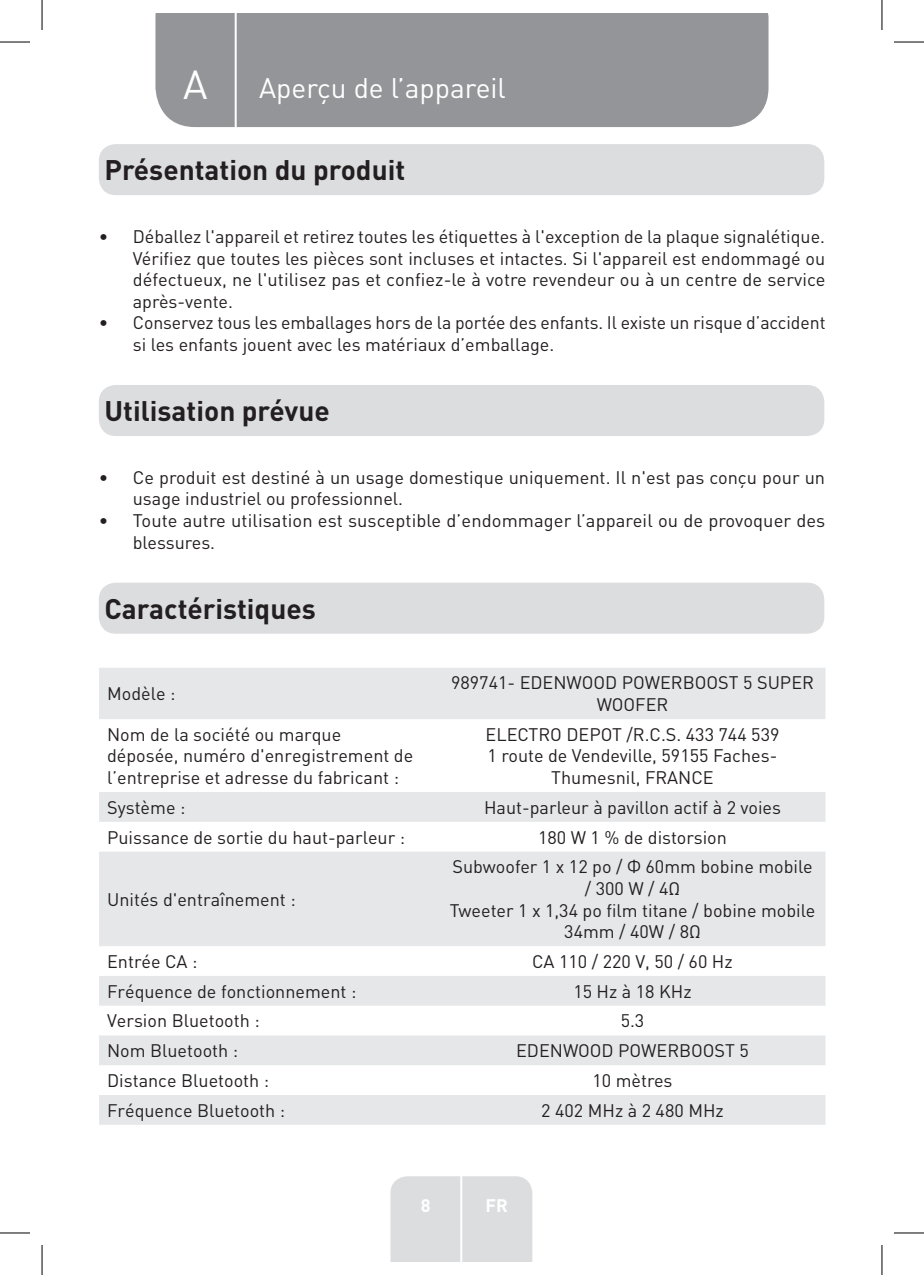
<style>
.page{position:relative;width:924px;height:1275px;background:#fff}
.page>*{position:absolute;margin:0;border:0;box-sizing:border-box;transform-origin:0 0}
.t1{font:40px "DIN Pro";color:#fff}
.Headline-01{font:700 28px "DIN Pro";color:#231f20}
.TitreGauche__gabarit{font:28px "DIN Pro";color:#fff}
.Left__Table{font:18px/21.6px "DIN Pro";color:#231f20}
.Centre__Table{font:18px/21.6px "DIN Pro";color:#231f20;text-align:center}
.t2{font:700 18px "DIN Pro";color:#fff}
</style>
<div class="page">
<div style="left:155px;top:14px;width:613px;height:113px;background:#939598"></div>
<div style="left:390px;top:1176px;width:142px;height:85px;background:#dcdddf"></div>
<hr style="left:460px;top:1153px;width:2px;height:108px;background:#fff">
<hr style="left:234px;top:14px;width:2px;height:116px;background:#fff">
<div style="left:99px;top:144px;width:724px;height:51px;background:#dcdddf;border-radius:17px"></div>
<div style="left:99px;top:385px;width:724px;height:51px;background:#dcdddf;border-radius:17px"></div>
<div style="left:99px;top:582px;width:724px;height:51px;background:#dcdddf;border-radius:17px"></div>
<svg style="left:99px;top:668px;width:726px;height:456px;fill:#e6e7e9"></svg>
<hr style="left:0;top:42px;width:30px;height:1px;background:#000">
<hr style="left:893px;top:42px;width:30px;height:1px;background:#000">
<hr style="left:0;top:1232px;width:30px;height:1px;background:#000">
<hr style="left:893px;top:1232px;width:30px;height:1px;background:#000">
<hr style="left:42px;top:0;width:1px;height:30px;background:#000">
<hr style="left:42px;top:1245px;width:1px;height:30px;background:#000">
<hr style="left:881px;top:0;width:1px;height:30px;background:#000">
<hr style="left:881px;top:1245px;width:1px;height:30px;background:#000">
<p class="t1" style="left:183px;top:57px;width:26px">A</p>
<p class="TitreGauche__gabarit" style="left:259px;top:69px;width:248px">Aperçu de l’appareil</p>
<p class="Headline-01" style="left:104px;top:151px;width:302px">Présentation du produit</p>
<p class="Left__Table" style="left:133px;top:225px;width:693px;text-align:justify;text-indent:-34px">• Déballez l'appareil et retirez toutes les étiquettes à l'exception de la plaque signalétique.<br>Vérifiez que toutes les pièces sont incluses et intactes. Si l'appareil est endommagé ou défectueux, ne l'utilisez pas et confiez-le à votre revendeur ou à un centre de service après-vente.</p>
<p class="Left__Table" style="left:133px;top:311px;width:694px;text-indent:-34px">• Conservez tous les emballages hors de la portée des enfants. Il existe un risque d’accident si les enfants jouent avec les matériaux d’emballage.</p>
<p class="Headline-01" style="left:104px;top:392px;width:227px">Utilisation prévue</p>
<p class="Left__Table" style="left:133px;top:466px;width:693px;text-indent:-34px">• Ce produit est destiné à un usage domestique uniquement. Il n'est pas conçu pour un usage industriel ou professionnel.</p>
<p class="Left__Table" style="left:133px;top:509px;width:693px;text-indent:-34px">• Toute autre utilisation est susceptible d’endommager l’appareil ou de provoquer des blessures.</p>
<p class="Headline-01" style="left:104px;top:590px;width:213px">Caractéristiques</p>
<p class="Left__Table" style="left:107px;top:682px;width:70px">Modèle :</p>
<p class="Centre__Table" style="left:451px;top:671px;width:364px">989741- EDENWOOD POWERBOOST 5 SUPER<br>WOOFER</p>
<p class="Left__Table" style="left:107px;top:723px;width:307px">Nom de la société ou marque déposée, numéro d'enregistrement de l’entreprise et adresse du fabricant :</p>
<p class="Centre__Table" style="left:485px;top:723px;width:295px">ELECTRO DEPOT /R.C.S. 433 744 539</p>
<p class="Centre__Table" style="left:487px;top:744px;width:291px">1 route de Vendeville, 59155 Faches-<br>Thumesnil, FRANCE</p>
<p class="Left__Table" style="left:107px;top:796px;width:80px">Système :</p>
<p class="Centre__Table" style="left:484px;top:796px;width:298px">Haut-parleur à pavillon actif à 2 voies</p>
<p class="Left__Table" style="left:107px;top:825px;width:299px">Puissance de sortie du haut-parleur :</p>
<p class="Centre__Table" style="left:538px;top:825px;width:190px">180 W 1 % de distorsion</p>
<p class="Left__Table" style="left:107px;top:887px;width:190px">Unités d'entraînement :</p>
<p class="Centre__Table" style="left:452px;top:855px;width:361px">Subwoofer 1 x 12 po / Ф 60mm bobine mobile / 300 W / 4Ω</p>
<p class="Centre__Table" style="left:449px;top:898px;width:367px">Tweeter 1 x 1,34 po film titane / bobine mobile<br>34mm / 40W / 8Ω</p>
<p class="Left__Table" style="left:107px;top:950px;width:92px">Entrée CA :</p>
<p class="Centre__Table" style="left:532px;top:950px;width:202px">CA 110 / 220 V, 50 / 60 Hz</p>
<p class="Left__Table" style="left:107px;top:979px;width:251px">Fréquence de fonctionnement :</p>
<p class="Centre__Table" style="left:573px;top:979px;width:120px">15 Hz à 18 KHz</p>
<p class="Left__Table" style="left:107px;top:1009px;width:154px">Version Bluetooth :</p>
<p class="Centre__Table" style="left:620px;top:1009px;width:25px">5.3</p>
<p class="Left__Table" style="left:107px;top:1039px;width:133px">Nom Bluetooth :</p>
<p class="Centre__Table" style="left:516px;top:1039px;width:234px">EDENWOOD POWERBOOST 5</p>
<p class="Left__Table" style="left:107px;top:1069px;width:164px">Distance Bluetooth :</p>
<p class="Centre__Table" style="left:592px;top:1069px;width:82px">10 mètres</p>
<p class="Left__Table" style="left:107px;top:1098px;width:179px">Fréquence Bluetooth :</p>
<p class="Centre__Table" style="left:541px;top:1098px;width:184px">2 402 MHz à 2 480 MHz</p>
<p class="t2" style="left:420px;top:1192px;width:11px">8</p>
<p class="t2" style="left:485px;top:1192px;width:24px">FR</p>
</div>
